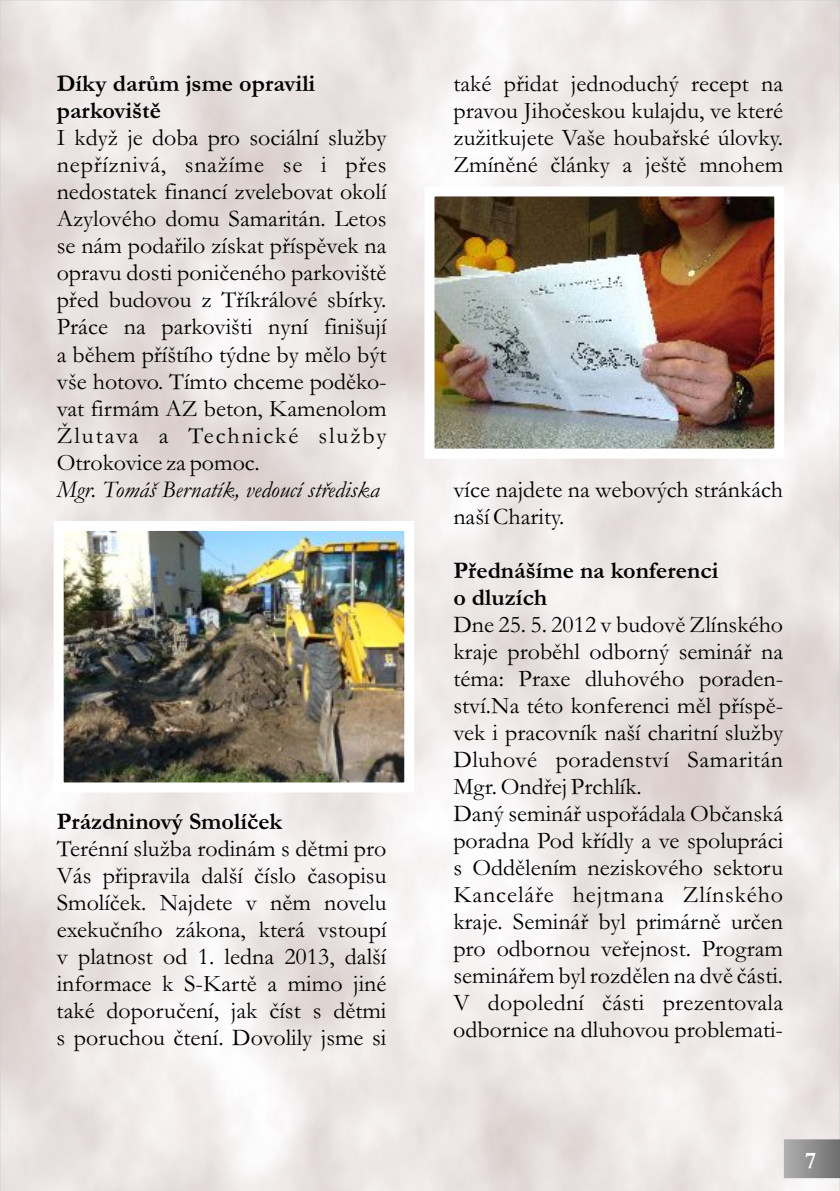
<style>
.page{position:relative;width:840px;height:1191px;background:#fff}
.page>*{position:absolute;margin:0;border:0;box-sizing:border-box;transform-origin:0 0}
.t1{font:24px/27px "Garamond";color:#000}
.t2{font:700 24px/27px "Garamond";color:#000}
.t3{font:italic 24px "Garamond";color:#000}
.t4{font:24px "Garamond";letter-spacing:.035em;color:#000}
.t5{font:24px "Garamond";letter-spacing:.03em;color:#000}
.t6{font:700 24px "Garamond";color:#fff}
</style>
<div class="page">
<svg style="left:782px;top:1139px;width:57px;height:39px"></svg>
<img style="left:435px;top:197px;width:337px;height:250px">
<div style="left:424px;top:186px;width:359px;height:272px;border:10px solid #fff"></div>
<img style="left:65px;top:532px;width:338px;height:249px">
<div style="left:54px;top:521px;width:360px;height:271px;border:10px solid #fff"></div>
<p class="t2" style="left:57px;top:73px;width:260px">Díky darům jsme opravili</p>
<p class="t1" style="left:453px;top:73px;width:331px">také přidat jednoduchý recept na</p>
<p class="t2" style="left:57px;top:100px;width:106px">parkoviště</p>
<p class="t1" style="left:453px;top:100px;width:331px">pravou Jihočeskou kulajdu, ve které</p>
<p class="t1" style="left:57px;top:127px;width:331px">I když je doba pro sociální služby</p>
<p class="t1" style="left:453px;top:127px;width:331px">zužitkujete Vaše houbařské úlovky.</p>
<p class="t5" style="left:57px;top:157px;width:331px">nepříznivá, snažíme se i přes</p>
<p class="t1" style="left:453px;top:154px;width:331px">Zmíněné články a ještě mnohem</p>
<p class="t1" style="left:57px;top:181px;width:331px;text-align:justify">nedostatek financí zvelebovat okolí Azylového domu Samaritán. Letos se nám podařilo získat příspěvek na opravu dosti poničeného parkoviště před budovou z Tříkrálové sbírky.<br>Práce na parkovišti nyní finišují a během příštího týdne by mělo být vše hotovo. Tímto chceme poděko&shy;vat firmám AZ beton, Kamenolom Žlutava a Technické služby Otrokovice za pomoc.</p>
<p class="t3" style="left:57px;top:481px;width:324px">Mgr. Tomáš Bernatík, vedoucí střediska</p>
<p class="t1" style="left:453px;top:478px;width:331px">více najdete na webových stránkách naší Charity.</p>
<p class="t2" style="left:453px;top:559px;width:266px">Přednášíme na konferenci o dluzích</p>
<p class="t1" style="left:453px;top:613px;width:331px">Dne 25. 5. 2012 v budově Zlínského kraje proběhl odborný seminář na téma: Praxe dluhového poraden&shy;ství.Na této konferenci měl příspě&shy;vek i pracovník naší charitní služby<br>Dluhové poradenství Samaritán<br>Mgr. Ondřej Prchlík.<br>Daný seminář uspořádala Občanská</p>
<p class="t2" style="left:57px;top:810px;width:227px">Prázdninový Smolíček</p>
<p class="t1" style="left:453px;top:829px;width:331px">poradna Pod křídly a ve spolupráci</p>
<p class="t1" style="left:57px;top:837px;width:331px">Terénní služba rodinám s dětmi pro<br>Vás</p>
<p class="t1" style="left:453px;top:856px;width:331px">s Oddělením neziskového sektoru</p>
<p class="t1" style="left:103px;top:864px;width:285px">připravila další číslo časopisu</p>
<p class="t4" style="left:453px;top:886px;width:331px">Kanceláře hejtmana Zlínského</p>
<p class="t1" style="left:57px;top:891px;width:331px">Smolíček. Najdete v něm novelu</p>
<p class="t1" style="left:453px;top:910px;width:331px">kraje. Seminář byl primárně určen</p>
<p class="t1" style="left:57px;top:918px;width:331px">exekučního zákona, která vstoupí</p>
<p class="t1" style="left:453px;top:937px;width:331px">pro odbornou veřejnost. Program</p>
<p class="t1" style="left:57px;top:945px;width:331px">v platnost od 1. ledna 2013, další</p>
<p class="t1" style="left:453px;top:964px;width:331px">seminářem byl rozdělen na dvě části.</p>
<p class="t1" style="left:57px;top:972px;width:331px">informace k S-Kartě a mimo jiné</p>
<p class="t1" style="left:453px;top:991px;width:331px">V dopolední části prezentovala</p>
<p class="t1" style="left:57px;top:999px;width:331px">také doporučení, jak číst s dětmi</p>
<p class="t1" style="left:453px;top:1018px;width:331px">odbornice na dluhovou problemati-</p>
<p class="t1" style="left:57px;top:1026px;width:331px">s poruchou čtení. Dovolily jsme si</p>
<p class="t6" style="left:804px;top:1152px;width:13px">7</p>
</div>
